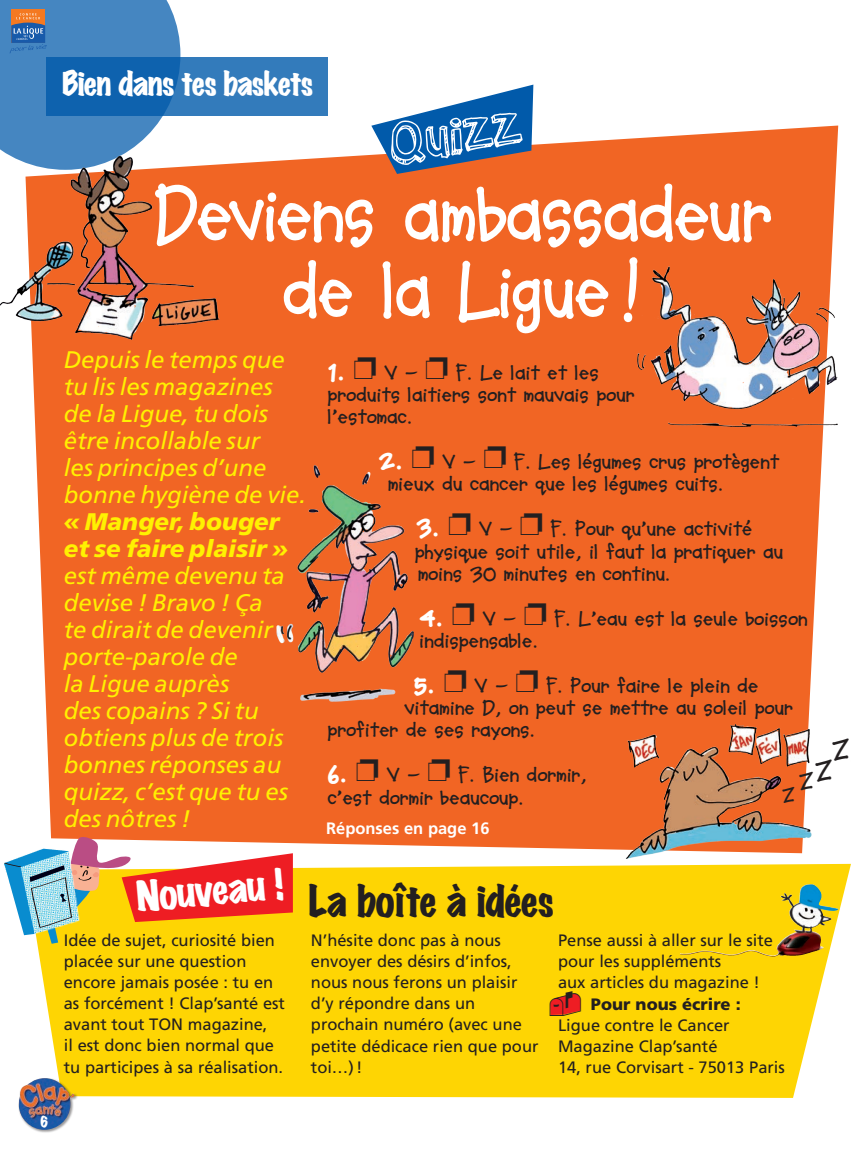
<style>
.page{position:relative;width:851px;height:1149px;background:#fff}
.page>*{position:absolute;margin:0;border:0;box-sizing:border-box;transform-origin:0 0}
.t1{font:700 81px/76.5px "Soup Bone";letter-spacing:-.025em;color:#fff;text-align:center;scale:.9 1}
.t2{font:60.75px "Cartoon Relief";color:#fff}
.t3{font:expanded 39px "Marker Felt";letter-spacing:-.03em;color:#231f20}
.t4{font:expanded 37.5px "Marker Felt";color:#fff}
.t5{font:expanded 30px "Marker Felt";letter-spacing:-.03em;color:#fff}
.t6{font:700 28.95px "Soup Bone";color:#231f20}
.t7{font:700 24.15px "Soup Bone";color:#231f20}
.t8{font:italic 24px/27px "Frutiger CE";color:#fff101}
.t9{font:700 21px/22.4px "Soup Bone";color:#231f20}
.t10{font:16.5px/21px "Frutiger";color:#231f20}
.t11{font:700 16.5px "Frutiger";color:#fff}
.t12{font:900 16.5px "Frutiger";color:#231f20}
.t13{font:expanded 13.5px "Marker Felt";color:#fff}
.s1{font-family:"Frutiger";font-weight:900}
.s2{font-weight:800;font-size:26.55px;color:#fff}
</style>
<div class="page">
<div style="left:32px;top:125px;width:806px;height:725px;background:#f16524"></div>
<svg style="left:40px;top:863px;width:810px;height:234px;fill:#fed503"></svg>
<img style="left:32px;top:819px;width:80px;height:145px">
<svg style="left:4px;top:835px;width:289px;height:108px"></svg>
<svg style="left:31px;top:887px;width:9px;height:40px"></svg>
<svg style="left:65px;top:877px;width:7px;height:40px"></svg>
<img style="left:780px;top:884px;width:28px;height:46px">
<div style="left:18px;top:1077px;width:60px;height:55px;background:#231f20;opacity:.45"></div>
<img style="left:18px;top:1077px;width:56px;height:52px">
<div style="left:46px;top:57px;width:282px;height:59px;background:#337bbb"></div>
<svg style="left:0;top:0;width:180px;height:77px"></svg>
<svg style="left:371px;top:85px;width:162px;height:89px"></svg>
<img style="left:0;top:77px;width:251px;height:289px">
<img style="left:622px;top:251px;width:216px;height:191px">
<img style="left:276px;top:465px;width:137px;height:236px">
<img style="left:625px;top:724px;width:213px;height:134px">
<svg style="left:549px;top:990px;width:32px;height:25px"></svg>
<p class="t5" style="left:62px;top:68px;width:253px">Bien dans tes baskets</p>
<p class="t2" style="left:383px;top:101px;width:136px;rotate:-8deg">Quizz</p>
<p class="t1" style="left:153px;top:178px;width:689px">Deviens ambassadeur de la Ligue !</p>
<p class="t8" style="left:64px;top:345px;width:244px">Depuis le temps que tu lis les magazines de la Ligue, tu dois être incollable sur<br>les principes d’une bonne hygiène de vie. <span class="s1">« Manger, bouger et se faire plaisir » </span>est même devenu ta devise ! Bravo ! Ça<br>te dirait de devenir porte-parole de<br>la Ligue auprès<br>des copains ? Si tu obtiens plus de trois bonnes réponses au quizz, c’est que tu es des nôtres !</p>
<p class="t9" style="left:327px;top:361px;width:308px"><span class="s2">1.</span> ❐ V - ❐ F. Le lait et les produits laitiers sont mauvais pour l’estomac.</p>
<p class="t9" style="left:387px;top:451px;width:393px;text-indent:-9px"><span class="s2">2.</span> ❐ V - ❐ F. Les légumes crus protègent mieux du cancer que les légumes cuits.</p>
<p class="t9" style="left:414px;top:518px;width:370px"><span class="s2">3.</span> ❐ V - ❐ F. Pour qu’une activité physique soit utile, il faut la pratiquer au moins 30 minutes en continu.</p>
<p class="t9" style="left:419px;top:607px;width:390px"><span class="s2">4.</span> ❐ V - ❐ F. L’eau est la seule boisson indispensable.</p>
<p class="t9" style="left:413px;top:674px;width:346px"><span class="s2">5.</span> ❐ V - ❐ F. Pour faire le plein de</p>
<p class="t9" style="left:404px;top:696px;width:390px">vitamine D, on peut se mettre au soleil pour</p>
<p class="t9" style="left:327px;top:719px;width:209px">profiter de ses rayons.</p>
<p class="t9" style="left:327px;top:763px;width:260px"><span class="s2">6.</span> ❐ V - ❐ F. Bien dormir, c’est dormir beaucoup.</p>
<p class="t11" style="left:326px;top:818px;width:165px">Réponses en page 16</p>
<p class="t6" style="left:833px;top:734px;width:16px">Z</p>
<p class="t7" style="left:800px;top:768px;width:33px">Z<sup>Z</sup></p>
<p class="t9" style="left:783px;top:783px;width:12px">Z</p>
<p class="t4" style="left:135px;top:876px;width:149px;rotate:-5deg">Nouveau !</p>
<p class="t3" style="left:308px;top:880px;width:247px">La boîte à idées</p>
<p class="t10" style="left:64px;top:929px;width:223px">Idée de sujet, curiosité bien placée sur une question encore jamais posée : tu en as forcément ! Clap’santé est avant tout TON magazine,<br>il est donc bien normal que tu participes à sa réalisation.</p>
<p class="t10" style="left:311px;top:929px;width:229px">N’hésite donc pas à nous envoyer des désirs d’infos, nous nous ferons un plaisir d’y répondre dans un prochain numéro (avec une petite dédicace rien que pour toi…)!</p>
<p class="t10" style="left:558px;top:929px;width:216px">Pense aussi à aller sur le site</p>
<p class="t10" style="left:558px;top:950px;width:165px">pour les suppléments</p>
<p class="t10" style="left:558px;top:971px;width:203px">aux articles du magazine !</p>
<p class="t12" style="left:591px;top:993px;width:151px">Pour nous écrire :</p>
<p class="t10" style="left:558px;top:1014px;width:173px">Ligue contre le Cancer</p>
<p class="t10" style="left:558px;top:1035px;width:161px">Magazine Clap’santé</p>
<p class="t10" style="left:558px;top:1056px;width:228px">14, rue Corvisart - 75013 Paris</p>
<p class="t13" style="left:40px;top:1114px;width:10px">6</p>
</div>
